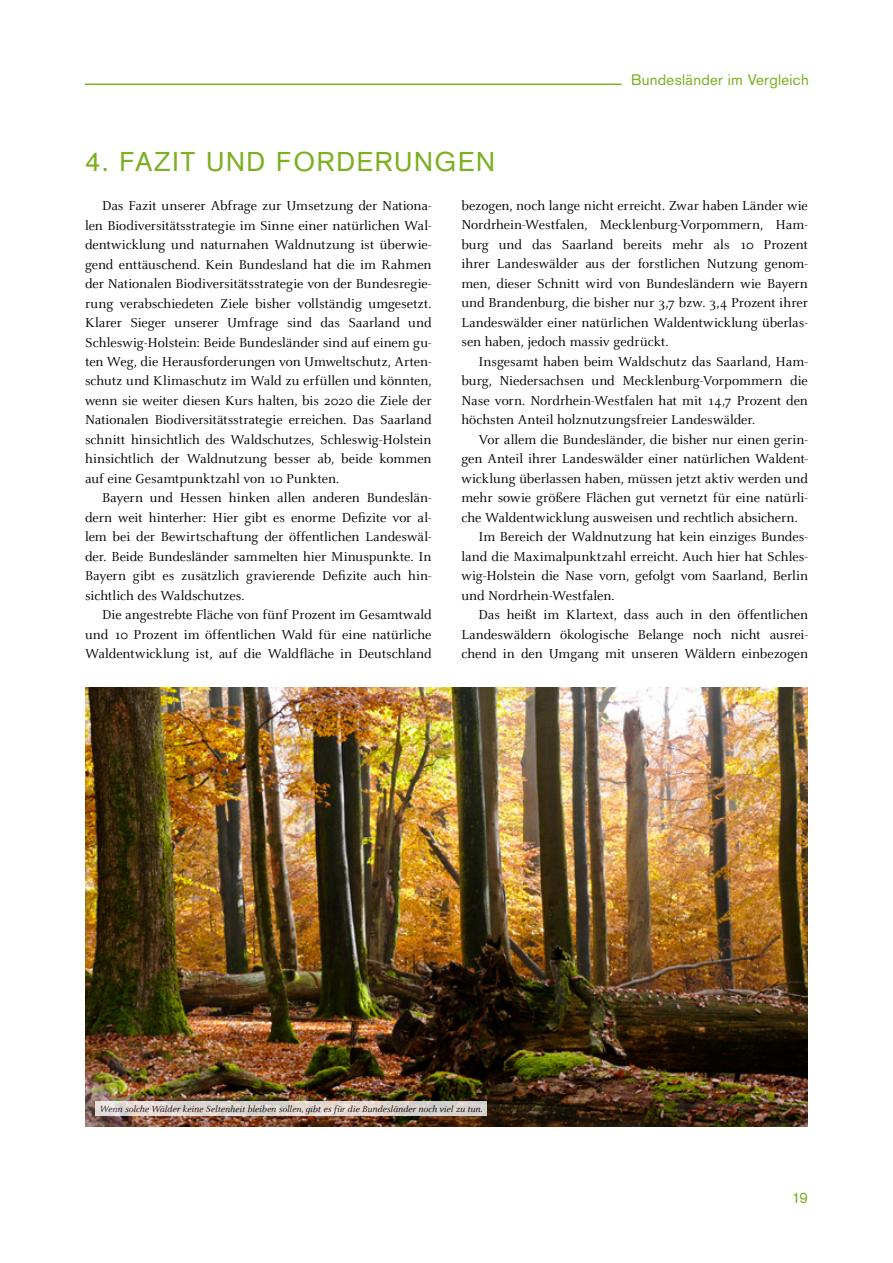
<style>
.page{position:relative;width:893px;height:1263px;background:#fff}
.page>*{position:absolute;margin:0;border:0;box-sizing:border-box;transform-origin:0 0}
.t1{font:26.85px "Akzidenz Grotesk";letter-spacing:.06em;color:#7daf23}
.t2{font:15px "Akzidenz Grotesk";letter-spacing:.02em;color:#7daf23}
.t3{font:14.25px/19.5px "Celeste";letter-spacing:-.005em;color:#000;text-align:justify}
.t4{font:italic 9.75px "Celeste";color:#000}
</style>
<div class="page">
<hr style="left:85px;top:84px;width:537px;height:1px;background:#7daf23">
<img style="left:85px;top:687px;width:723px;height:439px">
<svg style="left:96px;top:1101px;width:391px;height:15px;background:#ded7d2"></svg>
<p class="t2" style="left:631px;top:71px;width:179px">Bundesländer im Vergleich</p>
<h1 class="t1" style="left:85px;top:146px;width:51px">4. Fazit</h1>
<h1 class="t1" style="left:206px;top:146px;width:285px">und Forderungen</h1>
<p class="t3" style="left:85px;top:196px;width:348px;text-indent:17px">Das Fazit unserer Abfrage zur Umsetzung der Nationa&shy;len Biodiversitätsstrategie im Sinne einer natürlichen Wal&shy;dentwicklung und naturnahen Waldnutzung ist überwie&shy;gend enttäuschend. Kein Bundesland hat die im Rahmen der Nationalen Biodiversitätsstrategie von der Bundesregie&shy;rung verabschiedeten Ziele bisher vollständig umgesetzt.<br>Klarer Sieger unserer Umfrage sind das Saarland und Schleswig-Holstein: Beide Bundesländer sind auf einem gu&shy;ten Weg, die Herausforderungen von Umweltschutz, Arten&shy;schutz und Klimaschutz im Wald zu erfüllen und könnten, wenn sie weiter diesen Kurs halten, bis 2020 die Ziele der Nationalen Biodiversitätsstrategie erreichen. Das Saarland schnitt hinsichtlich des Waldschutzes, Schleswig-Holstein hinsichtlich der Waldnutzung besser ab, beide kommen auf eine Gesamtpunktzahl von 10 Punkten.</p>
<p class="t3" style="left:85px;top:489px;width:348px;text-indent:17px">Bayern und Hessen hinken allen anderen Bundeslän&shy;dern weit hinterher: Hier gibt es enorme Defizite vor al&shy;lem bei der Bewirtschaftung der öffentlichen Landeswäl&shy;der. Beide Bundesländer sammelten hier Minuspunkte. In Bayern gibt es zusätzlich gravierende Defizite auch hin&shy;sichtlich des Waldschutzes.</p>
<p class="t3" style="left:85px;top:606px;width:348px;text-indent:17px">Die angestrebte Fläche von fünf Prozent im Gesamtwald und 10 Prozent im öffentlichen Wald für eine natürliche Waldentwicklung ist, auf die Waldfläche in Deutschland</p>
<p class="t3" style="left:461px;top:196px;width:348px">bezogen, noch lange nicht erreicht. Zwar haben Länder wie Nordrhein-Westfalen, Mecklenburg-Vorpommern, Ham&shy;burg und das Saarland bereits mehr als 10 Prozent ihrer Landeswälder aus der forstlichen Nutzung genom&shy;men, dieser Schnitt wird von Bundesländern wie Bayern und Brandenburg, die bisher nur 3,7 bzw. 3,4 Prozent ihrer Landeswälder einer natürlichen Waldentwicklung überlas&shy;sen haben, jedoch massiv gedrückt.</p>
<p class="t3" style="left:461px;top:352px;width:348px;text-indent:17px">Insgesamt haben beim Waldschutz das Saarland, Ham&shy;burg, Niedersachsen und Mecklenburg-Vorpommern die Nase vorn. Nordrhein-Westfalen hat mit 14,7 Prozent den höchsten Anteil holznutzungsfreier Landeswälder.</p>
<p class="t3" style="left:478px;top:430px;width:331px">Vor allem die Bundesländer, die bisher nur einen gerin-</p>
<p class="t3" style="left:461px;top:450px;width:348px">gen Anteil ihrer Landeswälder einer natürlichen Waldent-</p>
<p class="t3" style="left:461px;top:469px;width:348px">wicklung überlassen haben, müssen jetzt aktiv werden und</p>
<p class="t3" style="left:461px;top:489px;width:348px">mehr sowie größere Flächen gut vernetzt für eine natürli-</p>
<p class="t3" style="left:461px;top:508px;width:338px">che Waldentwicklung ausweisen und rechtlich absichern.</p>
<p class="t3" style="left:478px;top:528px;width:331px">Im Bereich der Waldnutzung hat kein einziges Bundes-</p>
<p class="t3" style="left:461px;top:547px;width:348px">land die Maximalpunktzahl erreicht. Auch hier hat Schles-</p>
<p class="t3" style="left:461px;top:567px;width:348px">wig-Holstein die Nase vorn, gefolgt vom Saarland, Berlin</p>
<p class="t3" style="left:461px;top:586px;width:155px">und Nordrhein-Westfalen.</p>
<p class="t3" style="left:478px;top:606px;width:331px">Das heißt im Klartext, dass auch in den öffentlichen</p>
<p class="t3" style="left:461px;top:625px;width:348px">Landeswäldern ökologische Belange noch nicht ausrei-</p>
<p class="t3" style="left:461px;top:645px;width:348px">chend in den Umgang mit unseren Wäldern einbezogen</p>
<p class="t4" style="left:100px;top:1104px;width:384px">Wenn solche Wälder keine Seltenheit bleiben sollen, gibt es für die Bundesländer noch viel zu tun.</p>
<p class="t2" style="left:792px;top:1189px;width:18px">19</p>
</div>
